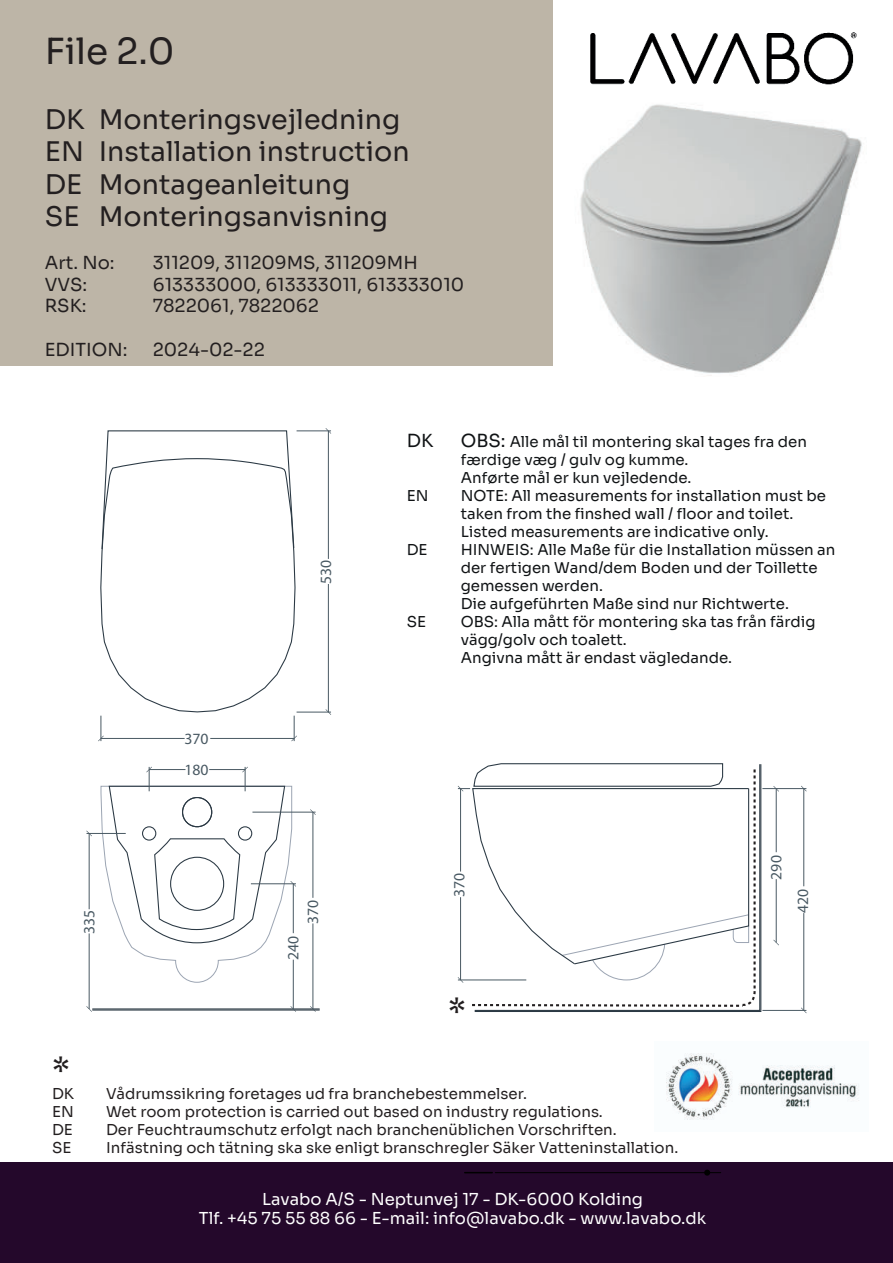
<style>
.page{position:relative;width:893px;height:1263px;background:#fff}
.page>*{position:absolute;margin:0;border:0;box-sizing:border-box;transform-origin:0 0}
.t1{font:36px "Sora";color:#231f20}
.t2{font:31.5px "Sora";color:#231f20}
.t3{font:27px/32.4px "Sora";color:#231f20}
.t4{font:18px "Sora";color:#231f20}
.t5{font:18px "Sora";color:#101315}
.t6{font:16.5px/19.8px "Sora";color:#fff;text-align:center}
.t7{font:15.75px "Felina Serif";color:#495963}
.t8{font:15px/18px "Sora";color:#101315}
.t9{font:15px "Sora";color:#231f20}
.s1{font-size:18px}
</style>
<div class="page">
<div style="left:0;top:0;width:553px;height:365px;background:#bdb5a7"></div>
<img style="left:590px;top:32px;width:267px;height:53px">
<div style="left:0;top:1162px;width:893px;height:101px;background:#24082b"></div>
<hr style="left:495px;top:1172px;width:226px;height:1px;background:#000">
<svg style="left:704px;top:1169px;width:6px;height:7px"></svg>
<svg style="left:465px;top:1172px;width:27px;height:1px"></svg>
<img style="left:580px;top:104px;width:282px;height:272px">
<svg style="left:100px;top:550px;width:196px;height:163px"></svg>
<svg style="left:101px;top:430px;width:194px;height:120px"></svg>
<svg style="left:291px;top:716px;width:6px;height:25px"></svg>
<svg style="left:98px;top:716px;width:6px;height:25px"></svg>
<hr style="left:210px;top:738px;width:84px;height:1px;background:#495963">
<hr style="left:101px;top:738px;width:84px;height:1px;background:#495963">
<svg style="left:325px;top:428px;width:6px;height:6px"></svg>
<svg style="left:325px;top:709px;width:6px;height:6px"></svg>
<hr style="left:297px;top:430px;width:34px;height:1px;background:#495963">
<hr style="left:297px;top:712px;width:34px;height:1px;background:#495963">
<hr style="left:328px;top:431px;width:1px;height:128px;background:#495963">
<hr style="left:328px;top:584px;width:1px;height:128px;background:#495963">
<hr style="left:92px;top:1008px;width:228px;height:1px;background:#2b3944">
<hr style="left:92px;top:1009px;width:228px;height:1px;background:#2b3944">
<svg style="left:310px;top:809px;width:6px;height:6px"></svg>
<hr style="left:252px;top:812px;width:64px;height:1px;background:#495963">
<svg style="left:310px;top:1006px;width:6px;height:6px"></svg>
<hr style="left:313px;top:812px;width:1px;height:86px;background:#495963">
<hr style="left:313px;top:923px;width:1px;height:86px;background:#495963">
<svg style="left:290px;top:1006px;width:6px;height:6px"></svg>
<hr style="left:293px;top:960px;width:1px;height:49px;background:#495963">
<svg style="left:86px;top:830px;width:6px;height:6px"></svg>
<hr style="left:87px;top:833px;width:39px;height:1px;background:#495963">
<hr style="left:89px;top:833px;width:1px;height:76px;background:#495963">
<hr style="left:89px;top:933px;width:1px;height:76px;background:#495963">
<svg style="left:100px;top:767px;width:196px;height:216px"></svg>
<hr style="left:149px;top:769px;width:36px;height:1px;background:#495963">
<hr style="left:209px;top:769px;width:36px;height:1px;background:#495963">
<svg style="left:474px;top:764px;width:288px;height:248px"></svg>
<svg style="left:773px;top:786px;width:6px;height:6px"></svg>
<hr style="left:776px;top:879px;width:1px;height:63px;background:#495963">
<hr style="left:776px;top:789px;width:1px;height:63px;background:#495963">
<svg style="left:458px;top:763px;width:299px;height:245px"></svg>
<hr style="left:458px;top:979px;width:68px;height:1px;background:#495963">
<hr style="left:460px;top:788px;width:1px;height:83px;background:#495963">
<hr style="left:460px;top:897px;width:1px;height:83px;background:#495963">
<svg style="left:801px;top:786px;width:6px;height:5px"></svg>
<svg style="left:801px;top:1007px;width:6px;height:6px"></svg>
<hr style="left:762px;top:788px;width:44px;height:1px;background:#495963">
<hr style="left:762px;top:1010px;width:44px;height:1px;background:#495963">
<hr style="left:803px;top:788px;width:1px;height:98px;background:#495963">
<hr style="left:803px;top:913px;width:1px;height:97px;background:#495963">
<img style="left:666px;top:1053px;width:193px;height:67px">
<h1 class="t1" style="left:45px;top:34px;width:131px">File 2.0</h1>
<h3 class="t3" style="left:45px;top:105px;width:366px">DK Monteringsvejledning<br>EN Installation instruction<br>DE Montageanleitung<br>SE Monteringsanvisning</h3>
<p class="t4" style="left:45px;top:254px;width:71px">Art. No:</p>
<p class="t4" style="left:153px;top:254px;width:266px">311209, 311209MS, 311209MH</p>
<p class="t4" style="left:45px;top:276px;width:44px">VVS:</p>
<p class="t4" style="left:153px;top:276px;width:313px">613333000, 613333011, 613333010</p>
<p class="t4" style="left:45px;top:297px;width:43px">RSK:</p>
<p class="t4" style="left:153px;top:297px;width:168px">7822061, 7822062</p>
<p class="t4" style="left:45px;top:341px;width:84px">EDITION:</p>
<p class="t4" style="left:153px;top:341px;width:114px">2024-02-22</p>
<p class="t7" style="left:80px;top:934px;width:26px;rotate:-90deg">335</p>
<p class="t7" style="left:184px;top:729px;width:26px">370</p>
<p class="t7" style="left:184px;top:760px;width:26px">180</p>
<p class="t7" style="left:317px;top:584px;width:26px;rotate:-90deg">530</p>
<p class="t7" style="left:284px;top:960px;width:26px;rotate:-90deg">240</p>
<p class="t7" style="left:304px;top:924px;width:26px;rotate:-90deg">370</p>
<p class="t5" style="left:407px;top:432px;width:28px">DK</p>
<p class="t8" style="left:461px;top:434px;width:348px"><span class="s1">OBS:</span> Alle mÂl til montering skal tages fra den fÊrdige vÊg / gulv og kumme.<br>Anf¯rte mÂl er kun vejledende.</p>
<p class="t8" style="left:407px;top:488px;width:23px">EN</p>
<p class="t8" style="left:461px;top:488px;width:367px">NOTE: All measurements for installation must be taken from the finshed wall / floor and toilet.<br>Listed measurements are indicative only.</p>
<p class="t8" style="left:407px;top:542px;width:22px">DE</p>
<p class="t8" style="left:461px;top:542px;width:376px">HINWEIS: Alle Mafle f¸r die Installation m¸ssen an der fertigen Wand/dem Boden und der Toillette gemessen werden.<br>Die aufgef¸hrten Mafle sind nur Richtwerte.</p>
<p class="t8" style="left:407px;top:614px;width:21px">SE</p>
<p class="t8" style="left:461px;top:614px;width:356px">OBS: Alla mÂtt fˆr montering ska tas frÂn f‰rdig v‰gg/golv och toalett.<br>Angivna mÂtt ‰r endast v‰gledande.</p>
<p class="t7" style="left:450px;top:897px;width:26px;rotate:-90deg">370</p>
<h2 class="t2" style="left:448px;top:996px;width:19px">*</h2>
<p class="t7" style="left:767px;top:879px;width:26px;rotate:-90deg">290</p>
<p class="t7" style="left:793px;top:913px;width:26px;rotate:-90deg">420</p>
<h2 class="t2" style="left:52px;top:1055px;width:19px">*</h2>
<p class="t9" style="left:52px;top:1086px;width:24px">DK</p>
<p class="t9" style="left:106px;top:1086px;width:422px">VÂdrumssikring foretages ud fra branchebestemmelser.</p>
<p class="t9" style="left:52px;top:1104px;width:23px">EN</p>
<p class="t9" style="left:106px;top:1104px;width:498px">Wet room protection is carried out based on industry regulations.</p>
<p class="t9" style="left:52px;top:1122px;width:22px">DE</p>
<p class="t9" style="left:106px;top:1122px;width:512px">Der Feuchtraumschutz erfolgt nach branchen¸blichen Vorschriften.</p>
<p class="t9" style="left:52px;top:1140px;width:21px">SE</p>
<p class="t9" style="left:106px;top:1140px;width:574px">Inf‰stning och t‰tning ska ske enligt branschregler S‰ker Vatteninstallation.</p>
<p class="t6" style="left:199px;top:1190px;width:509px">Lavabo A/S - Neptunvej 17 - DK-6000 Kolding<br>Tlf. +45 75 55 88 66 - E-mail: info@lavabo.dk - www.lavabo.dk</p>
</div>
